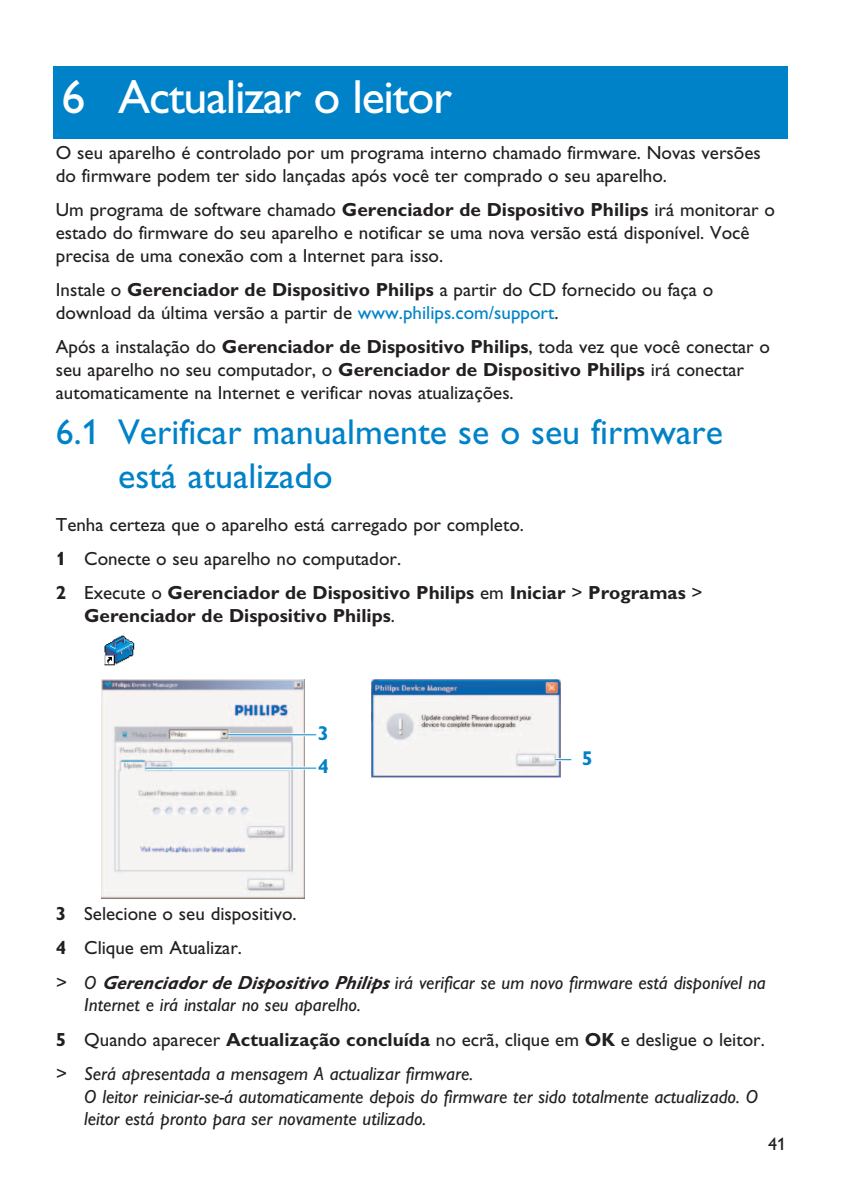
<style>
.page{position:relative;width:842px;height:1191px;background:#fff}
.page>*{position:absolute;margin:0;border:0;box-sizing:border-box;transform-origin:0 0}
.t1{font:48px "Gill Sans";letter-spacing:-.025em;color:#fff}
.t2{font:36px/43.2px "Gill Alt One";color:#0082c8}
.t3{font:700 20px/33.4px "Gill Alt One";color:#0082c8}
.t4{font:19px/22.8px "Gill Alt One";color:#231f20}
.t5{font:italic 19px/34.2px "Gill Alt One";color:#231f20}
.t6{font:700 19px "Gill Alt One";color:#231f20}
.t7{font:18px "Gill Alt One";color:#231f20}
.s1{font-weight:700}
.s2{color:#0082c8}
.s3{font-weight:400}
.s4{font-weight:700;font-style:normal}
.s5{font-style:normal}
</style>
<div class="page">
<div style="left:54px;top:66px;width:734px;height:72px;background:#0082c8"></div>
<img style="left:104px;top:635px;width:31px;height:31px">
<img style="left:101px;top:679px;width:204px;height:219px">
<hr style="left:228px;top:733px;width:88px;height:3px;background:#fff">
<hr style="left:228px;top:734px;width:88px;height:1px;background:#0082c8">
<hr style="left:145px;top:766px;width:171px;height:3px;background:#fff">
<hr style="left:145px;top:767px;width:171px;height:1px;background:#0082c8">
<img style="left:371px;top:679px;width:189px;height:98px">
<hr style="left:555px;top:758px;width:16px;height:3px;background:#fff">
<svg style="left:555px;top:759px;width:16px;height:1px"></svg>
<h1 class="t1" style="left:62px;top:80px;width:392px">6 Actualizar o leitor</h1>
<p class="t4" style="left:56px;top:144px;width:706px">O seu aparelho é controlado por um programa interno chamado firmware. Novas versões do firmware podem ter sido lançadas após você ter comprado o seu aparelho.</p>
<p class="t4" style="left:56px;top:201px;width:721px">Um programa de software chamado <span class="s1">Gerenciador de Dispositivo Philips</span> irá monitorar o estado do firmware do seu aparelho e notificar se uma nova versão está disponível. Você precisa de uma conexão com a Internet para isso.</p>
<p class="t4" style="left:56px;top:280px;width:659px">Instale o <span class="s1">Gerenciador de Dispositivo Philips</span> a partir do CD fornecido ou faça o download da última versão a partir de <span class="s2">www.philips.com/support</span>.</p>
<p class="t4" style="left:56px;top:337px;width:716px">Após a instalação do <span class="s1">Gerenciador de Dispositivo Philips</span>, toda vez que você conectar o seu aparelho no seu computador, o <span class="s1">Gerenciador de Dispositivo Philips</span> irá conectar automaticamente na Internet e verificar novas atualizações.</p>
<h2 class="t2" style="left:118px;top:415px;width:606px;text-indent:-62px">6.1 Verificar manualmente se o seu firmware está atualizado</h2>
<p class="t4" style="left:56px;top:509px;width:648px;line-height:34.2px">Tenha certeza que o aparelho está carregado por completo.<br><span class="s1">1</span> Conecte o seu aparelho no computador.<br><span class="s1">2</span> Execute o <span class="s1">Gerenciador de Dispositivo Philips</span> em <span class="s1">Iniciar</span> &gt; <span class="s1">Programas</span> &gt;</p>
<p class="t6" style="left:84px;top:608px;width:312px">Gerenciador de Dispositivo Philips<span class="s3">.</span></p>
<p class="t3" style="left:318px;top:718px;width:13px">3<br>4</p>
<p class="t3" style="left:582px;top:743px;width:13px">5</p>
<p class="t5" style="left:56px;top:899px;width:711px"><span class="s4">3</span> <span class="s5">Selecione o seu dispositivo.<br></span><span class="s4">4</span> <span class="s5">Clique em Atualizar.<br></span>&gt; O <span class="s1">Gerenciador de Dispositivo Philips</span> irá verificar se um novo firmware está disponível na</p>
<p class="t5" style="left:56px;top:990px;width:711px;text-indent:28px">Internet e irá instalar no seu aparelho.<br><span class="s4">5</span> <span class="s5">Quando aparecer</span> <span class="s4">Actualização concluída</span> <span class="s5">no ecrã, clique em</span> <span class="s4">OK</span> <span class="s5">e desligue o leitor. </span>&gt; Será apresentada a mensagem A actualizar firmware.</p>
<p class="t5" style="left:84px;top:1086px;width:675px;line-height:22.8px">O leitor reiniciar-se-á automaticamente depois do firmware ter sido totalmente actualizado. O leitor está pronto para ser novamente utilizado.</p>
<p class="t7" style="left:768px;top:1137px;width:19px">41</p>
</div>
